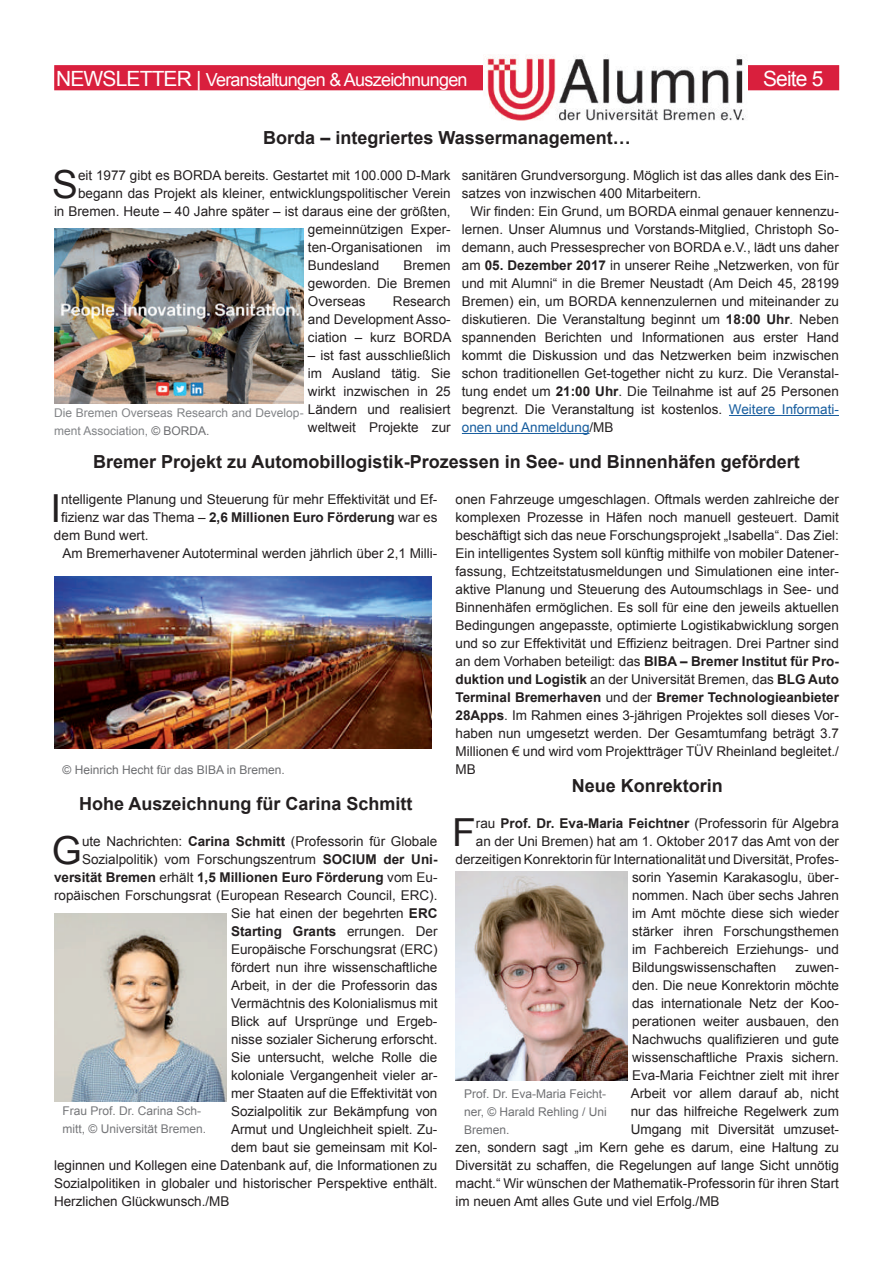
<style>
.page{position:relative;width:893px;height:1263px;background:#fff}
.page>*{position:absolute;margin:0;border:0;box-sizing:border-box;transform-origin:0 0}
.t1{font:38.7px "Arial";color:#231f20}
.t2{font:21px "Arial";letter-spacing:-.04em;color:#fff}
.t3{font:700 18px "Arial";color:#231f20}
.t4{font:18px "Arial";letter-spacing:-.04em;color:#fff}
.t5{font:13.5px/18px "Arial";color:#231f20;text-align:justify}
.t6{font:700 13.5px "Arial";color:#231f20}
.t7{font:12px/18px "Arial";color:#828487}
.t8{font:12px/18px "Arial";color:#6f7073;text-align:justify}
.t9{font:12px/18px "Arial";color:#757679}
.t10{font:12px "Arial";color:#6c6d70}
.s1{font-size:21px}
.s2{font-weight:700}
.s3{color:#175d9e}
.s4{color:#6c6d70}
.s5{font-weight:400}
</style>
<div class="page">
<div style="left:54px;top:65px;width:785px;height:25px;background:#d91f3d;border:2px solid #d91f3d"></div>
<img style="left:483px;top:56px;width:264px;height:65px">
<img style="left:54px;top:576px;width:377px;height:172px">
<img style="left:54px;top:914px;width:173px;height:188px">
<img style="left:54px;top:229px;width:250px;height:174px">
<hr style="left:729px;top:415px;width:110px;height:1px;background:#175d9e">
<hr style="left:462px;top:433px;width:127px;height:1px;background:#175d9e">
<img style="left:455px;top:872px;width:173px;height:208px">
<h3 class="t4" style="left:56px;top:68px;width:413px"><span class="s1">NEWSLETTER |</span> Veranstaltungen &amp; Auszeichnungen</h3>
<h2 class="t2" style="left:763px;top:65px;width:62px">Seite 5</h2>
<h3 class="t3" style="left:263px;top:126px;width:369px">Borda – integriertes Wassermanagement…</h3>
<p class="t5" style="left:462px;top:166px;width:379px">sanitären Grundversorgung. Möglich ist das alles dank des Ein&shy;satzes von inzwischen 400 Mitarbeitern.</p>
<p class="t5" style="left:462px;top:202px;width:379px;text-indent:9px">Wir finden: Ein Grund, um BORDA einmal genauer kennenzu&shy;lernen. Unser Alumnus und Vorstands-Mitglied, Christoph So&shy;demann, auch Pressesprecher von BORDA e.V., lädt uns daher am <span class="s2">05. Dezember 2017</span> in unserer Reihe „Netzwerken, von für und mit Alumni“ in die Bremer Neustadt (Am Deich 45, 28199<br>Bremen) ein, um BORDA kennenzulernen und miteinander zu diskutieren. Die Veranstaltung beginnt um <span class="s2">18:00 Uhr</span>. Neben spannenden Berichten und Informationen aus erster Hand kommt die Diskussion und das Netzwerken beim inzwischen schon traditionellen Get-together nicht zu kurz. Die Veranstal&shy;tung endet um <span class="s2">21:00 Uhr</span>. Die Teilnahme ist auf 25 Personen begrenzt. Die Veranstaltung ist kostenlos. <span class="s3">Weitere Informati&shy;onen und Anmeldung</span>/MB</p>
<h1 class="t1" style="left:52px;top:159px;width:27px">S</h1>
<p class="t5" style="left:78px;top:166px;width:374px">eit 1977 gibt es BORDA bereits. Gestartet mit 100.000 D-Mark</p>
<p class="t5" style="left:78px;top:184px;width:374px">begann das Projekt als kleiner, entwicklungspolitischer Verein</p>
<p class="t5" style="left:54px;top:202px;width:398px">in Bremen. Heute – 40 Jahre später – ist daraus eine der größten,</p>
<p class="t5" style="left:308px;top:220px;width:144px">gemeinnützigen Exper-</p>
<p class="t5" style="left:308px;top:238px;width:144px">ten-Organisationen im</p>
<p class="t5" style="left:308px;top:256px;width:73px">Bundesland</p>
<p class="t5" style="left:308px;top:256px;width:144px;text-indent:96px">Bremen geworden. Die Bremen Overseas</p>
<p class="t5" style="left:308px;top:292px;width:145px;text-indent:85px">Research and Development Asso&shy;ciation – kurz BORDA</p>
<p class="t5" style="left:308px;top:346px;width:144px">– ist fast ausschließlich im Ausland tätig. Sie wirkt inzwischen in 25<br>Ländern und realisiert weltweit Projekte zur</p>
<p class="t7" style="left:54px;top:404px;width:251px">Die Bremen Overseas Research and Develop&shy;ment Association, <span class="s4">© BORDA.</span></p>
<h3 class="t3" style="left:93px;top:450px;width:708px">Bremer Projekt zu Automobillogistik-Prozessen in See- und Binnenhäfen gefördert</h3>
<h1 class="t1" style="left:50px;top:483px;width:12px">I</h1>
<p class="t5" style="left:61px;top:490px;width:378px">ntelligente Planung und Steuerung für mehr Effektivität und Ef-</p>
<p class="t6" style="left:61px;top:508px;width:378px"><span class="s5">fizienz war das Thema –</span> 2,6 Millionen Euro Förderung <span class="s5">war es</span></p>
<p class="t5" style="left:54px;top:526px;width:96px">dem Bund wert.</p>
<p class="t5" style="left:62px;top:544px;width:376px">Am Bremerhavener Autoterminal werden jährlich über 2,1 Milli-</p>
<p class="t10" style="left:63px;top:762px;width:224px">© Heinrich Hecht für das BIBA in Bremen.</p>
<h3 class="t3" style="left:79px;top:792px;width:335px">Hohe Auszeichnung für Carina Schmitt</h3>
<h1 class="t1" style="left:52px;top:825px;width:32px">G</h1>
<p class="t5" style="left:82px;top:832px;width:357px">ute Nachrichten: <span class="s2">Carina Schmitt</span> (Professorin für Globale</p>
<p class="t5" style="left:82px;top:850px;width:357px">Sozialpolitik) vom Forschungszentrum <span class="s2">SOCIUM der Uni-</span></p>
<p class="t6" style="left:54px;top:868px;width:385px">versität Bremen <span class="s5">erhält</span> 1,5 Millionen Euro Förderung <span class="s5">vom Eu-</span></p>
<p class="t5" style="left:54px;top:886px;width:385px">ropäischen Forschungsrat (European Research Council, ERC).</p>
<p class="t5" style="left:231px;top:904px;width:208px">Sie hat einen der begehrten <span class="s2">ERC</span></p>
<p class="t6" style="left:231px;top:922px;width:208px">Starting Grants <span class="s5">errungen. Der</span></p>
<p class="t5" style="left:231px;top:940px;width:208px">Europäische Forschungsrat (ERC)</p>
<p class="t5" style="left:231px;top:958px;width:208px">fördert nun ihre wissenschaftliche</p>
<p class="t5" style="left:231px;top:976px;width:208px">Arbeit, in der die Professorin das</p>
<p class="t5" style="left:231px;top:994px;width:208px">Vermächtnis des Kolonialismus mit</p>
<p class="t5" style="left:231px;top:1012px;width:208px">Blick auf Ursprünge und Ergeb-</p>
<p class="t5" style="left:231px;top:1030px;width:208px">nisse sozialer Sicherung erforscht.</p>
<p class="t5" style="left:231px;top:1048px;width:208px">Sie untersucht, welche Rolle die</p>
<p class="t5" style="left:231px;top:1066px;width:208px">koloniale Vergangenheit vieler ar-</p>
<p class="t5" style="left:231px;top:1084px;width:208px">mer Staaten auf die Effektivität von</p>
<p class="t5" style="left:231px;top:1102px;width:208px">Sozialpolitik zur Bekämpfung von</p>
<p class="t5" style="left:231px;top:1120px;width:208px">Armut und Ungleichheit spielt. Zu-</p>
<p class="t5" style="left:231px;top:1138px;width:208px">dem baut sie gemeinsam mit Kol-</p>
<p class="t5" style="left:54px;top:1156px;width:385px">leginnen und Kollegen eine Datenbank auf, die Informationen zu</p>
<p class="t5" style="left:54px;top:1174px;width:385px">Sozialpolitiken in globaler und historischer Perspektive enthält.</p>
<p class="t5" style="left:54px;top:1192px;width:177px">Herzlichen Glückwunsch./MB</p>
<p class="t9" style="left:63px;top:1101px;width:145px">Frau Prof. Dr. Carina Sch&shy;mitt, © Universität Bremen.</p>
<p class="t5" style="left:455px;top:490px;width:385px">onen Fahrzeuge umgeschlagen. Oftmals werden zahlreiche der komplexen Prozesse in Häfen noch manuell gesteuert. Damit beschäftigt sich das neue Forschungsprojekt „Isabella“. Das Ziel:<br>Ein intelligentes System soll künftig mithilfe von mobiler Datener&shy;fassung, Echtzeitstatusmeldungen und Simulationen eine inter&shy;aktive Planung und Steuerung des Autoumschlags in See- und Binnenhäfen ermöglichen. Es soll für eine den jeweils aktuellen Bedingungen angepasste, optimierte Logistikabwicklung sorgen und so zur Effektivität und Effizienz beitragen. Drei Partner sind an dem Vorhaben beteiligt: das <span class="s2">BIBA – Bremer Institut für Pro&shy;duktion und Logistik</span> an der Universität Bremen, das <span class="s2">BLG Auto Terminal Bremerhaven</span> und der <span class="s2">Bremer Technologieanbieter 28Apps</span>. Im Rahmen eines 3-jährigen Projektes soll dieses Vor&shy;haben nun umgesetzt werden. Der Gesamtumfang beträgt 3.7<br>Millionen € und wird vom Projektträger TÜV Rheinland begleitet./ MB</p>
<h3 class="t3" style="left:572px;top:774px;width:153px">Neue Konrektorin</h3>
<h1 class="t1" style="left:452px;top:807px;width:25px">F</h1>
<p class="t6" style="left:476px;top:814px;width:365px"><span class="s5">rau</span> Prof. Dr. Eva-Maria Feichtner <span class="s5">(Professorin für Algebra</span></p>
<p class="t5" style="left:476px;top:832px;width:365px">an der Uni Bremen) hat am 1. Oktober 2017 das Amt von der</p>
<p class="t5" style="left:455px;top:850px;width:385px">derzeitigen Konrektorin für Internationalität und Diversität, Profes-</p>
<p class="t5" style="left:632px;top:868px;width:208px">sorin Yasemin Karakasoglu, über-</p>
<p class="t5" style="left:632px;top:886px;width:208px">nommen. Nach über sechs Jahren</p>
<p class="t5" style="left:632px;top:904px;width:208px">im Amt möchte diese sich wieder</p>
<p class="t5" style="left:632px;top:922px;width:208px">stärker ihren Forschungsthemen</p>
<p class="t5" style="left:632px;top:940px;width:208px">im Fachbereich Erziehungs- und</p>
<p class="t5" style="left:632px;top:958px;width:146px">Bildungswissenschaften</p>
<p class="t5" style="left:795px;top:958px;width:45px">zuwen-</p>
<p class="t5" style="left:632px;top:976px;width:208px">den. Die neue Konrektorin möchte</p>
<p class="t5" style="left:632px;top:994px;width:208px">das internationale Netz der Koo-</p>
<p class="t5" style="left:632px;top:1012px;width:208px">perationen weiter ausbauen, den</p>
<p class="t5" style="left:632px;top:1030px;width:208px">Nachwuchs qualifizieren und gute</p>
<p class="t5" style="left:632px;top:1048px;width:208px">wissenschaftliche Praxis sichern.</p>
<p class="t5" style="left:632px;top:1066px;width:208px">Eva-Maria Feichtner zielt mit ihrer</p>
<p class="t5" style="left:631px;top:1084px;width:210px">Arbeit vor allem darauf ab, nicht</p>
<p class="t5" style="left:631px;top:1102px;width:210px">nur das hilfreiche Regelwerk zum</p>
<p class="t5" style="left:631px;top:1120px;width:210px">Umgang mit Diversität umzuset-</p>
<p class="t5" style="left:455px;top:1138px;width:385px">zen, sondern sagt „im Kern gehe es darum, eine Haltung zu</p>
<p class="t5" style="left:455px;top:1156px;width:385px">Diversität zu schaffen, die Regelungen auf lange Sicht unnötig</p>
<p class="t5" style="left:455px;top:1174px;width:385px">macht.“ Wir wünschen der Mathematik-Professorin für ihren Start</p>
<p class="t5" style="left:455px;top:1192px;width:266px">im neuen Amt alles Gute und viel Erfolg./MB</p>
<p class="t8" style="left:464px;top:1085px;width:144px">Prof. Dr. Eva-Maria Feicht&shy;ner, © Harald Rehling / Uni Bremen.</p>
</div>
